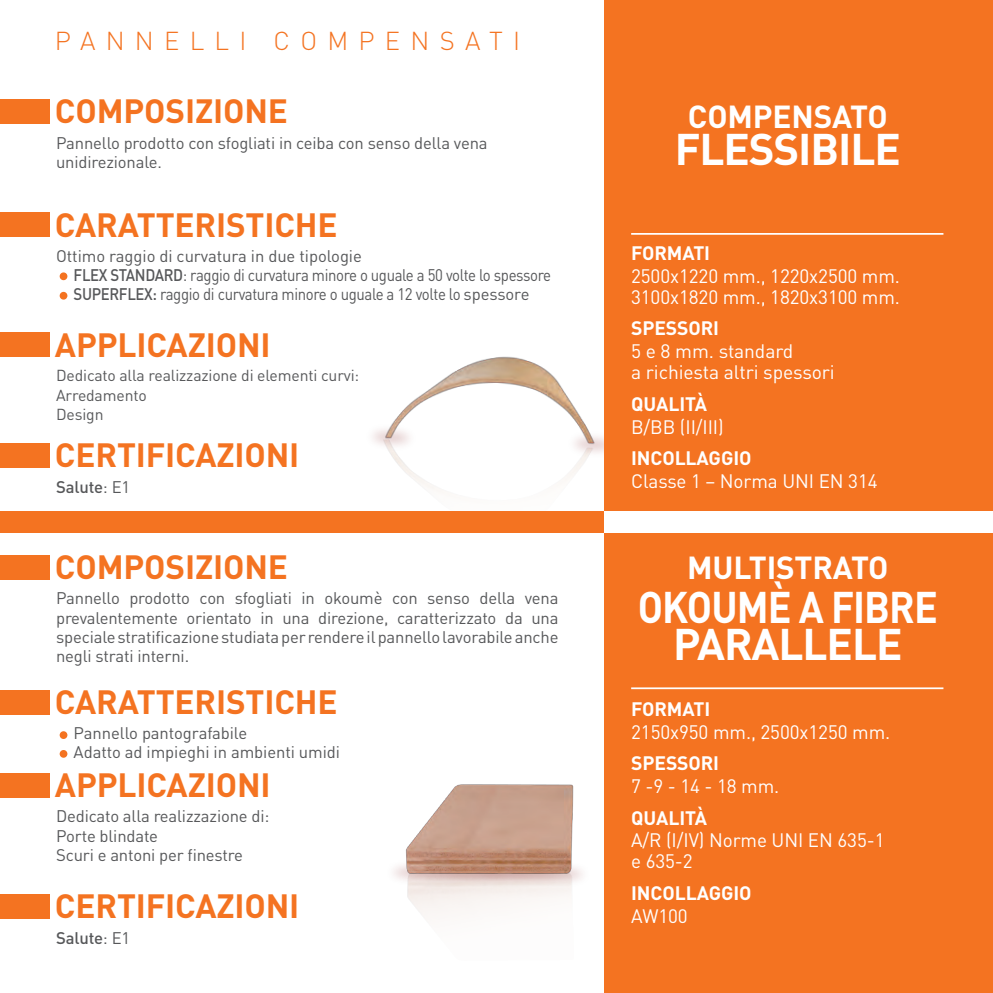
<style>
.page{position:relative;width:993px;height:993px;background:#fff}
.page>*{position:absolute;margin:0;border:0;box-sizing:border-box;transform-origin:0 0}
.t1{font:700 43.75px/36.8px "DIN";letter-spacing:-.025em;color:#fff;text-align:center;scale:.9 1}
.t2{font:700 43.75px "DIN";letter-spacing:-.025em;color:#fff}
.t3{font:700 33.25px "DIN";letter-spacing:-.005em;color:#f47321}
.t4{font:700 31.5px "DIN";letter-spacing:-.005em;color:#fff}
.t5{font:300 25.55px "DIN";letter-spacing:.4em;color:#f47321}
.t6{font:19.25px/22.8px "DIN";letter-spacing:-.005em;color:#fff}
.t7{font:700 19.25px/31.5px "DIN";letter-spacing:-.005em;color:#fff}
.t8{font:16.62px/19.2px "DIN";letter-spacing:-.01em;color:#57585a}
.t9{font:500 16.62px "DIN";letter-spacing:-.01em;color:#57585a}
.t10{font:15.75px/19.2px "DIN";letter-spacing:-.01em;color:#57585a}
.s1{font-weight:500}
.s2{font-weight:400}
.s3{font-weight:700}
</style>
<div class="page">
<img style="left:375px;top:532px;width:219px;height:1px">
<img style="left:373px;top:429px;width:65px;height:62px">
<img style="left:565px;top:437px;width:39px;height:43px">
<img style="left:385px;top:356px;width:213px;height:89px">
<img style="left:402px;top:784px;width:173px;height:94px">
<div style="left:604px;top:0;width:388px;height:992px;background:#f47321"></div>
<div style="left:60px;top:272px;width:7px;height:8px;background:#f47321;border-radius:50%"></div>
<svg style="left:60px;top:292px;width:7px;height:7px"></svg>
<hr style="left:631px;top:233px;width:312px;height:2px;background:#fff">
<div style="left:60px;top:731px;width:7px;height:7px;background:#f47321;border-radius:50%"></div>
<div style="left:60px;top:749px;width:7px;height:8px;background:#f47321;border-radius:50%"></div>
<hr style="left:631px;top:687px;width:312px;height:2px;background:#fff">
<div style="left:0;top:511px;width:604px;height:21px;background:#f47321"></div>
<div style="left:604px;top:511px;width:388px;height:21px;background:#fff"></div>
<div style="left:0;top:99px;width:50px;height:24px;background:#f47321"></div>
<div style="left:0;top:213px;width:50px;height:24px;background:#f47321"></div>
<div style="left:0;top:333px;width:50px;height:24px;background:#f47321"></div>
<div style="left:0;top:443px;width:50px;height:24px;background:#f47321"></div>
<div style="left:0;top:555px;width:50px;height:24px;background:#f47321"></div>
<div style="left:0;top:690px;width:50px;height:24px;background:#f47321"></div>
<div style="left:0;top:773px;width:50px;height:24px;background:#f47321"></div>
<div style="left:0;top:894px;width:50px;height:24px;background:#f47321"></div>
<p class="t5" style="left:55px;top:25px;width:466px">PANNELLI COMPENSATI</p>
<p class="t3" style="left:55px;top:89px;width:234px">COMPOSIZIONE</p>
<p class="t8" style="left:56px;top:133px;width:433px">Pannello prodotto con sfogliati in ceiba con senso della vena unidirezionale.</p>
<p class="t3" style="left:55px;top:203px;width:284px">CARATTERISTICHE</p>
<p class="t8" style="left:74px;top:245px;width:479px;text-indent:-18px">Ottimo raggio di curvatura in due tipologie<br><span class="s1">FLEX STANDARD</span>: raggio di curvatura minore o uguale a 50 volte lo spessore<br><span class="s1">SUPERFLEX:</span> raggio di curvatura minore o uguale a 12 volte lo spessore</p>
<p class="t3" style="left:55px;top:323px;width:217px">APPLICAZIONI</p>
<p class="t10" style="left:56px;top:365px;width:304px">Dedicato alla realizzazione di elementi curvi:<br>Arredamento<br>Design</p>
<p class="t3" style="left:55px;top:433px;width:246px">CERTIFICAZIONI</p>
<p class="t9" style="left:56px;top:475px;width:76px">Salute<span class="s2">: E1</span></p>
<p class="t3" style="left:55px;top:545px;width:234px">COMPOSIZIONE</p>
<p class="t8" style="left:56px;top:588px;width:504px;text-align:justify">Pannello prodotto con sfogliati in okoumè con senso della vena prevalentemente orientato in una direzione, caratterizzato da una speciale stratificazione studiata per rendere il pannello lavorabile anche negli strati interni.</p>
<p class="t3" style="left:55px;top:680px;width:284px">CARATTERISTICHE</p>
<p class="t8" style="left:74px;top:723px;width:268px">Pannello pantografabile<br>Adatto ad impieghi in ambienti umidi</p>
<p class="t3" style="left:55px;top:763px;width:217px">APPLICAZIONI</p>
<p class="t8" style="left:56px;top:806px;width:215px">Dedicato alla realizzazione di:<br>Porte blindate<br>Scuri e antoni per finestre</p>
<p class="t3" style="left:55px;top:884px;width:246px">CERTIFICAZIONI</p>
<p class="t9" style="left:56px;top:926px;width:76px">Salute<span class="s2">: E1</span></p>
<p class="t4" style="left:687px;top:96px;width:201px">COMPENSATO</p>
<p class="t2" style="left:674px;top:120px;width:228px">FLESSIBILE</p>
<p class="t6" style="left:631px;top:241px;width:270px"><span class="s3">FORMATI<br></span>2500x1220 mm., 1220x2500 mm.</p>
<p class="t6" style="left:631px;top:281px;width:270px;line-height:31.5px">3100x1820 mm., 1820x3100 mm.<br><span class="s3">SPESSORI</span></p>
<p class="t6" style="left:631px;top:340px;width:205px;line-height:21px">5 e 8 mm. standard<br>a richiesta altri spessori</p>
<p class="t6" style="left:631px;top:392px;width:94px"><span class="s3">QUALITÀ<br></span>B/BB (II/III)</p>
<p class="t6" style="left:631px;top:446px;width:248px"><span class="s3">INCOLLAGGIO<br></span>Classe 1 – Norma UNI EN 314</p>
<p class="t4" style="left:686px;top:547px;width:203px">MULTISTRATO</p>
<p class="t1" style="left:637px;top:587px;width:335px">OKOUMÈ A FIBRE<br>PARALLELE</p>
<p class="t6" style="left:631px;top:697px;width:260px"><span class="s3">FORMATI<br></span>2150x950 mm., 2500x1250 mm.</p>
<p class="t6" style="left:631px;top:751px;width:150px"><span class="s3">SPESSORI<br></span>7 -9 - 14 - 18 mm.</p>
<p class="t6" style="left:631px;top:805px;width:255px"><span class="s3">QUALITÀ<br></span>A/R (I/IV) Norme UNI EN 635-1</p>
<p class="t7" style="left:631px;top:844px;width:122px"><span class="s2">e 635-2<br></span>INCOLLAGGIO</p>
<p class="t6" style="left:631px;top:903px;width:58px">AW100</p>
</div>
